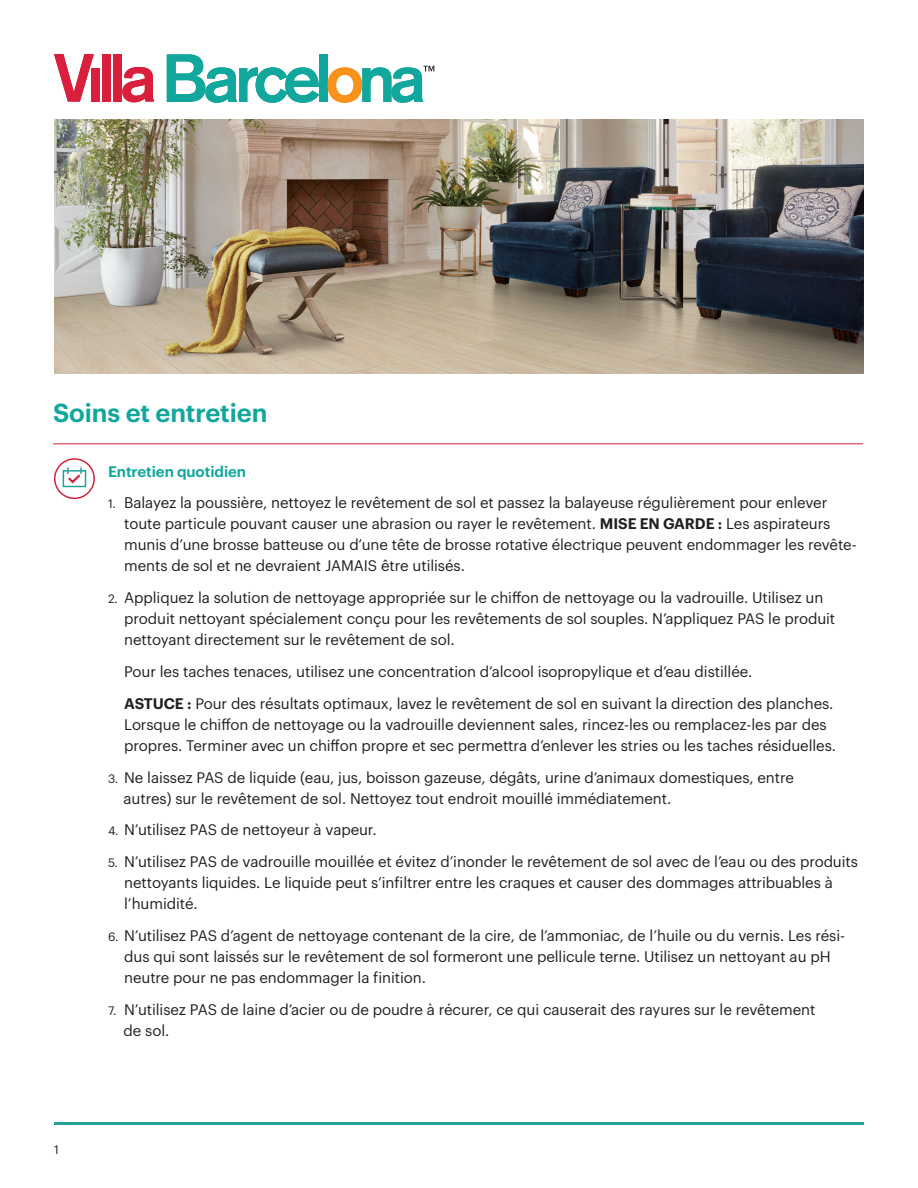
<style>
.page{position:relative;width:918px;height:1188px;background:#fff}
.page>*{position:absolute;margin:0;border:0;box-sizing:border-box;transform-origin:0 0}
.t1{font:600 25.5px "Graphik";letter-spacing:-.005em;color:#12a79d}
.t2{font:15px/21px "Graphik";letter-spacing:-.005em;color:#231f20}
.t3{font:600 15px "Graphik";letter-spacing:-.005em;color:#12a79d}
.t4{font:12px "Graphik";color:#231f20}
.s1{font-size:12px}
.s2{font-weight:600}
</style>
<div class="page">
<img style="left:54px;top:120px;width:810px;height:254px">
<hr style="left:54px;top:1122px;width:810px;height:3px;background:#24a297">
<hr style="left:53px;top:444px;width:810px;height:1px;background:#cf253d">
<div style="left:54px;top:458px;width:41px;height:41px;border:2px solid #cf253d;border-radius:50%"></div>
<div style="left:63px;top:470px;width:23px;height:17px;border:2px solid #24a297"></div>
<svg style="left:66px;top:467px;width:17px;height:18px"></svg>
<svg style="left:167px;top:54px;width:152px;height:49px"></svg>
<div style="left:319px;top:54px;width:8px;height:48px;background:#12a79d"></div>
<svg style="left:54px;top:54px;width:40px;height:48px"></svg>
<div style="left:92px;top:68px;width:8px;height:34px;background:#da1f3d"></div>
<div style="left:103px;top:54px;width:8px;height:48px;background:#da1f3d"></div>
<div style="left:114px;top:54px;width:8px;height:48px;background:#da1f3d"></div>
<svg style="left:122px;top:67px;width:32px;height:35px"></svg>
<svg style="left:328px;top:66px;width:106px;height:37px"></svg>
<p class="t1" style="left:53px;top:394px;width:216px">Soins et entretien</p>
<p class="t4" style="left:54px;top:1140px;width:6px">1</p>
<p class="t3" style="left:108px;top:460px;width:140px">Entretien quotidien</p>
<p class="t2" style="left:124px;top:491px;width:734px;text-indent:-16px"><span class="s1">1.</span> Balayez la poussière, nettoyez le revêtement de sol et passez la balayeuse régulièrement pour enlever toute particule pouvant causer une abrasion ou rayer le revêtement. <span class="s2">MISE EN GARDE :</span> Les aspirateurs munis d’une brosse batteuse ou d’une tête de brosse rotative électrique peuvent endommager les revête&shy;ments de sol et ne devraient JAMAIS être utilisés.</p>
<p class="t2" style="left:124px;top:586px;width:713px;text-indent:-16px"><span class="s1">2.</span> Appliquez la solution de nettoyage appropriée sur le chiffon de nettoyage ou la vadrouille. Utilisez un produit nettoyant spécialement conçu pour les revêtements de sol souples. N’appliquez PAS le produit nettoyant directement sur le revêtement de sol.</p>
<p class="t2" style="left:124px;top:660px;width:630px">Pour les taches tenaces, utilisez une concentration d’alcool isopropylique et d’eau distillée.</p>
<p class="t2" style="left:124px;top:692px;width:713px"><span class="s2">ASTUCE :</span> Pour des résultats optimaux, lavez le revêtement de sol en suivant la direction des planches.<br>Lorsque le chiffon de nettoyage ou la vadrouille deviennent sales, rincez-les ou remplacez-les par des propres. Terminer avec un chiffon propre et sec permettra d’enlever les stries ou les taches résiduelles.</p>
<p class="t2" style="left:124px;top:765px;width:672px;text-indent:-16px"><span class="s1">3.</span> Ne laissez PAS de liquide (eau, jus, boisson gazeuse, dégâts, urine d’animaux domestiques, entre autres) sur le revêtement de sol. Nettoyez tout endroit mouillé immédiatement.</p>
<p class="t2" style="left:108px;top:818px;width:270px"><span class="s1">4.</span> N’utilisez PAS de nettoyeur à vapeur.</p>
<p class="t2" style="left:124px;top:850px;width:735px;text-indent:-16px"><span class="s1">5.</span> N’utilisez PAS de vadrouille mouillée et évitez d’inonder le revêtement de sol avec de l’eau ou des produits nettoyants liquides. Le liquide peut s’infiltrer entre les craques et causer des dommages attribuables à l’humidité.</p>
<p class="t2" style="left:124px;top:924px;width:722px;text-indent:-16px"><span class="s1">6.</span> N’utilisez PAS d’agent de nettoyage contenant de la cire, de l’ammoniac, de l’huile ou du vernis. Les rési&shy;dus qui sont laissés sur le revêtement de sol formeront une pellicule terne. Utilisez un nettoyant au pH neutre pour ne pas endommager la finition.</p>
<p class="t2" style="left:124px;top:998px;width:693px;text-indent:-16px"><span class="s1">7.</span> N’utilisez PAS de laine d’acier ou de poudre à récurer, ce qui causerait des rayures sur le revêtement de sol.</p>
</div>
